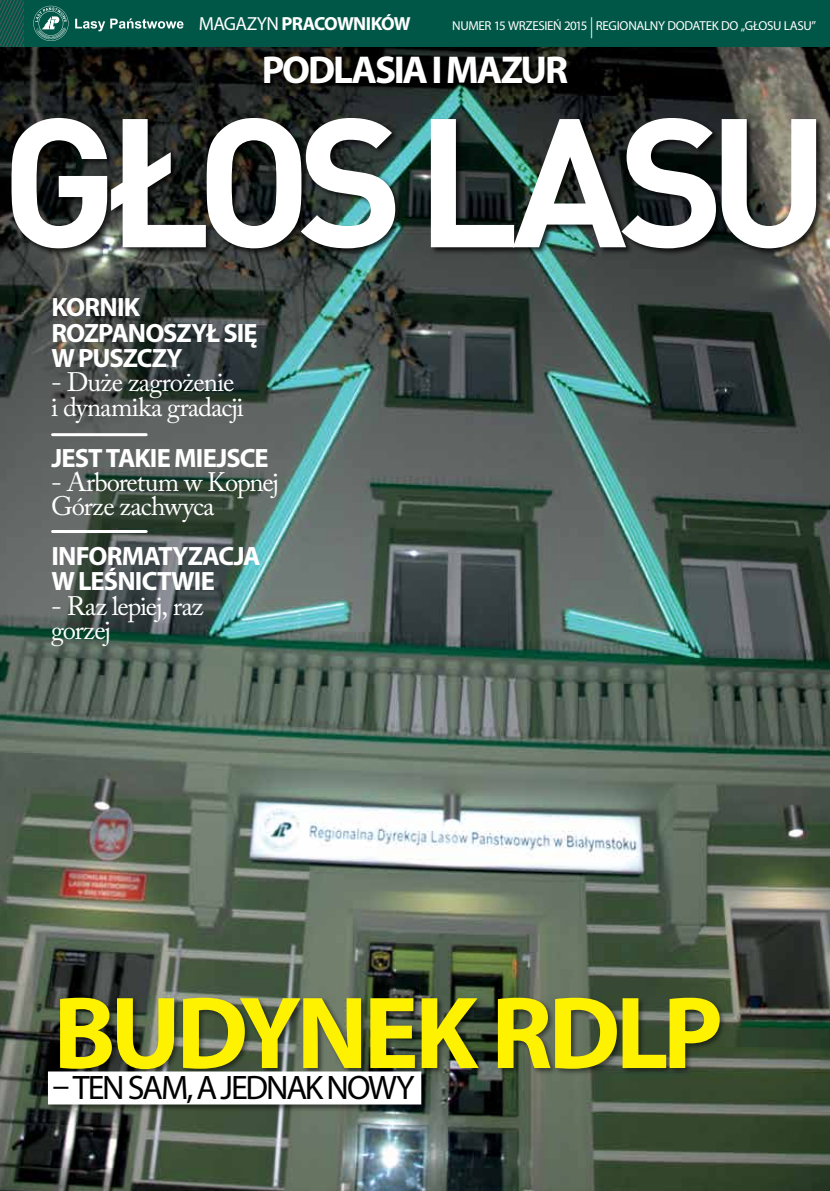
<style>
.page{position:relative;width:830px;height:1191px;background:#fff}
.page>*{position:absolute;margin:0;border:0;box-sizing:border-box;transform-origin:0 0}
.t1{font:700 103.5px "Myriad Pro";letter-spacing:-.045em;color:#fff200}
.t2{font:700 39px "Myriad Pro";letter-spacing:-.055em;color:#fff}
.t3{font:34.05px "Myriad Pro";letter-spacing:-.06em;color:#000}
.t4{font:26.55px/24.3px "Adobe Caslon Pro";letter-spacing:-.035em;color:#fff}
.t5{font:700 26.55px/25.5px "Myriad Pro";letter-spacing:-.03em;color:#fff}
.t6{font:700 19.05px "Myriad Pro";letter-spacing:-.045em;color:#fff}
.t7{font:13.05px "Myriad Pro";letter-spacing:-.03em;color:#fff}
.s1{font-weight:400}
.s2{font-family:"Myriad Pl";font-weight:300;font-size:21px}
</style>
<div class="page">
<img style="left:0;top:47px;width:829px;height:1144px">
<div style="left:10px;top:116px;width:813px;height:140px;background:#000;opacity:.75"></div>
<svg style="left:12px;top:118px;width:803px;height:130px"></svg>
<div style="left:0;top:0;width:829px;height:47px;background:#005747"></div>
<svg style="left:0;top:0;width:23px;height:47px"></svg>
<svg style="left:33px;top:6px;width:35px;height:35px"></svg>
<svg style="left:75px;top:18px;width:108px;height:13px"></svg>
<div style="left:47px;top:996px;width:679px;height:116px;background:#000;opacity:.5"></div>
<div style="left:48px;top:1071px;width:373px;height:33px;background:#fff"></div>
<div style="left:263px;top:55px;width:311px;height:36px;background:#000;opacity:.75"></div>
<hr style="left:53px;top:433px;width:93px;height:3px;background:#fff">
<hr style="left:53px;top:530px;width:93px;height:3px;background:#fff">
<p class="t6" style="left:199px;top:11px;width:213px"><span class="s1">MAGAZYN</span> PRACOWNIKÓW</p>
<p class="t7" style="left:452px;top:17px;width:365px">NUMER 15 WRZESIEŃ 2015 <span class="s2">|</span> REGIONALNY DODATEK DO „GŁOSU LASU”</p>
<h2 class="t2" style="left:261px;top:45px;width:308px">PODLASIA I MAZUR</h2>
<p class="t5" style="left:51px;top:293px;width:208px">KORNIK<br>ROZPANOSZYŁ SIĘ<br>W PUSZCZY</p>
<p class="t4" style="left:51px;top:370px;width:194px">- Duże zagrożenie i dynamika gradacji</p>
<p class="t5" style="left:51px;top:444px;width:219px">JEST TAKIE MIEJSCE</p>
<p class="t4" style="left:51px;top:469px;width:229px">- Arboretum w Kopnej<br>Górze zachwyca</p>
<p class="t5" style="left:51px;top:542px;width:211px">INFORMATYZACJA<br>W LEŚNICTWIE</p>
<p class="t4" style="left:51px;top:593px;width:154px">- Raz lepiej, raz gorzej</p>
<h1 class="t1" style="left:53px;top:965px;width:670px">BUDYNEK RDLP</h1>
<p class="t3" style="left:53px;top:1066px;width:363px">– TEN SAM, A JEDNAK NOWY</p>
</div>
